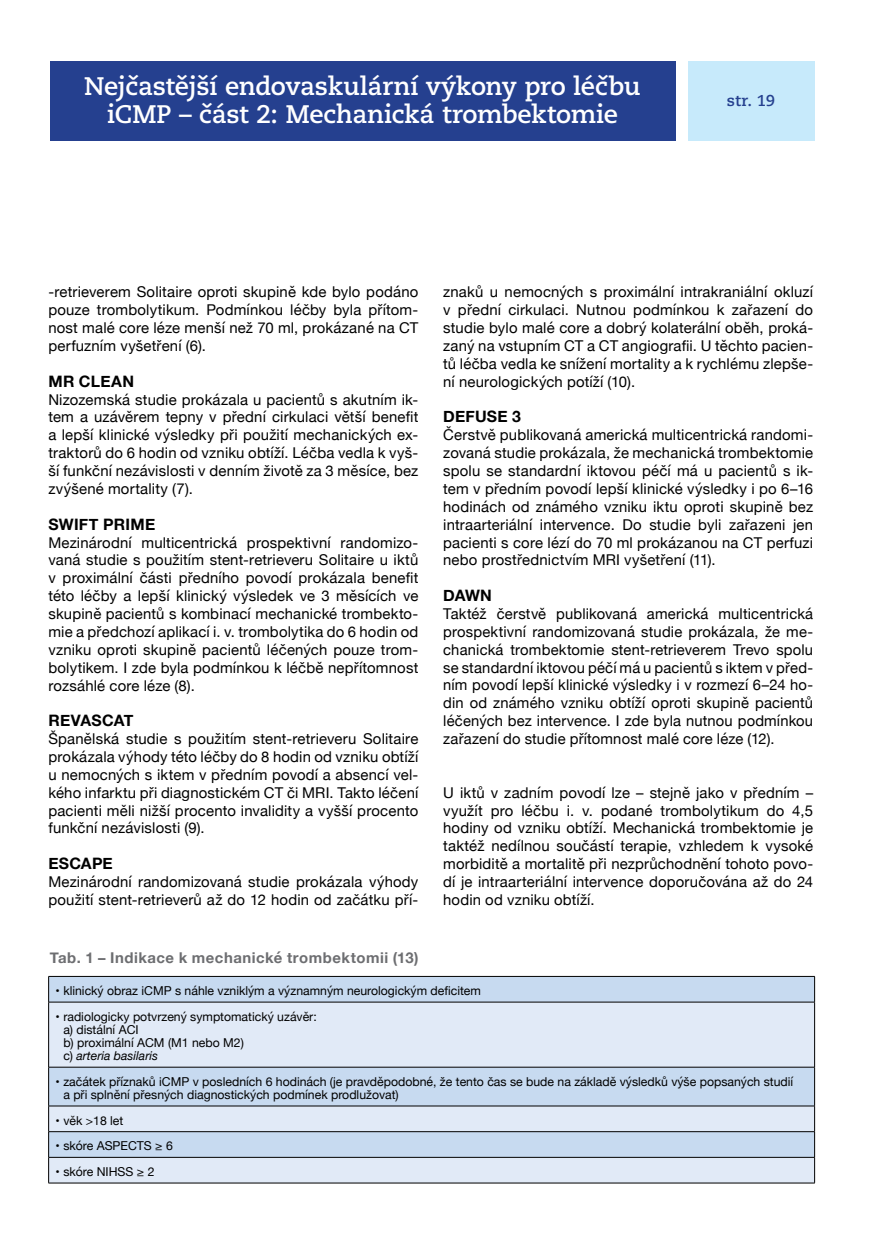
<style>
.page{position:relative;width:874px;height:1241px;background:#fff}
.page>*{position:absolute;margin:0;border:0;box-sizing:border-box;transform-origin:0 0}
.t1{font:700 25.38px/28px "Caecilia LTOT";letter-spacing:-.01em;color:#fff;text-align:center}
.t2{font:700 15.75px "Helvetica Neue";letter-spacing:.015em;color:#000}
.t3{font:700 15.75px "Caecilia LTOT";color:#25408f}
.t4{font:14.88px/17.8px "Helvetica Neue";letter-spacing:.015em;color:#000;text-align:justify}
.t5{font:700 14.88px "Helvetica Neue";letter-spacing:.035em;color:#6d6e71}
.t6{font:12.25px/13.1px "Helvetica Neue";color:#000}
.s1{font-style:italic}
</style>
<div class="page">
<div style="left:687px;top:61px;width:127px;height:80px;background:#c7eafb"></div>
<div style="left:50px;top:61px;width:625px;height:80px;background:#25408f"></div>
<div style="left:49px;top:976px;width:764px;height:25px;background:#c7daf0"></div>
<svg style="left:49px;top:1002px;width:764px;height:180px;fill:#e1eaf7"></svg>
<hr style="left:48px;top:975px;width:766px;height:1px;background:#000">
<svg style="left:48px;top:976px;width:1px;height:25px"></svg>
<svg style="left:813px;top:976px;width:1px;height:25px"></svg>
<hr style="left:48px;top:1001px;width:766px;height:1px;background:#000">
<hr style="left:48px;top:1002px;width:1px;height:64px;background:#000">
<hr style="left:813px;top:1002px;width:1px;height:64px;background:#000">
<hr style="left:48px;top:1066px;width:766px;height:1px;background:#000">
<hr style="left:48px;top:1067px;width:1px;height:38px;background:#000">
<hr style="left:813px;top:1067px;width:1px;height:38px;background:#000">
<hr style="left:48px;top:1105px;width:766px;height:1px;background:#000">
<hr style="left:48px;top:1131px;width:766px;height:1px;background:#000">
<hr style="left:48px;top:1156px;width:766px;height:1px;background:#000">
<svg style="left:48px;top:1105px;width:1px;height:77px"></svg>
<svg style="left:813px;top:1105px;width:1px;height:77px"></svg>
<hr style="left:48px;top:1182px;width:766px;height:1px;background:#000">
<h1 class="t1" style="left:84px;top:72px;width:557px">Nejčastější endovaskulární výkony pro léčbu iCMP – část 2: Mechanická trombektomie</h1>
<p class="t3" style="left:726px;top:91px;width:50px">str. 19</p>
<p class="t4" style="left:48px;top:284px;width:371px">-retrieverem Solitaire oproti skupině kde bylo podáno pouze trombolytikum. Podmínkou léčby byla přítom&shy;nost malé core léze menší než 70 ml, prokázané na CT perfuzním vyšetření (6).</p>
<p class="t2" style="left:48px;top:368px;width:87px">MR CLEAN</p>
<p class="t4" style="left:48px;top:391px;width:371px">Nizozemská studie prokázala u pacientů s akutním ik&shy;tem a uzávěrem tepny v přední cirkulaci větší benefit a lepší klinické výsledky při použití mechanických ex&shy;traktorů do 6 hodin od vzniku obtíží. Léčba vedla k vyš&shy;ší funkční nezávislosti v denním životě za 3 měsíce, bez zvýšené mortality (7).</p>
<p class="t2" style="left:48px;top:511px;width:108px">SWIFT PRIME</p>
<p class="t4" style="left:48px;top:534px;width:371px">Mezinárodní multicentrická prospektivní randomizo&shy;vaná studie s použitím stent-retrieveru Solitaire u iktů v proximální části předního povodí prokázala benefit této léčby a lepší klinický výsledek ve 3 měsících ve skupině pacientů s kombinací mechanické trombekto&shy;mie a předchozí aplikací i. v. trombolytika do 6 hodin od vzniku oproti skupině pacientů léčených pouze trom&shy;bolytikem. I zde byla podmínkou k léčbě nepřítomnost rozsáhlé core léze (8).</p>
<p class="t2" style="left:48px;top:708px;width:86px">REVASCAT</p>
<p class="t4" style="left:48px;top:730px;width:371px">Španělská studie s použitím stent-retrieveru Solitaire prokázala výhody této léčby do 8 hodin od vzniku obtíží u nemocných s iktem v předním povodí a absencí vel&shy;kého infarktu při diagnostickém CT či MRI. Takto léčení pacienti měli nižší procento invalidity a vyšší procento funkční nezávislosti (9).</p>
<p class="t2" style="left:48px;top:851px;width:66px">ESCAPE</p>
<p class="t4" style="left:48px;top:873px;width:371px">Mezinárodní randomizovaná studie prokázala výhody použití stent-retrieverů až do 12 hodin od začátku pří-</p>
<p class="t5" style="left:50px;top:945px;width:370px">Tab. 1 – Indikace k mechanické trombektomii (13)</p>
<p class="t4" style="left:443px;top:284px;width:371px">znaků u nemocných s proximální intrakraniální okluzí v přední cirkulaci. Nutnou podmínkou k zařazení do studie bylo malé core a dobrý kolaterální oběh, proká&shy;zaný na vstupním CT a CT angiografii. U těchto pacien&shy;tů léčba vedla ke snížení mortality a k rychlému zlepše&shy;ní neurologických potíží (10).</p>
<p class="t2" style="left:443px;top:404px;width:79px">DEFUSE 3</p>
<p class="t4" style="left:443px;top:427px;width:371px">Čerstvě publikovaná americká multicentrická randomi&shy;zovaná studie prokázala, že mechanická trombektomie spolu se standardní iktovou péčí má u pacientů s ik&shy;tem v předním povodí lepší klinické výsledky i po 6–16 hodinách od známého vzniku iktu oproti skupině bez intraarteriální intervence. Do studie byli zařazeni jen pacienti s core lézí do 70 ml prokázanou na CT perfuzi nebo prostřednictvím MRI vyšetření (11).</p>
<p class="t2" style="left:443px;top:583px;width:50px">DAWN</p>
<p class="t4" style="left:443px;top:605px;width:371px">Taktéž čerstvě publikovaná americká multicentrická prospektivní randomizovaná studie prokázala, že me&shy;chanická trombektomie stent-retrieverem Trevo spolu se standardní iktovou péčí má u pacientů s iktem v před&shy;ním povodí lepší klinické výsledky i v rozmezí 6–24 ho&shy;din od známého vzniku obtíží oproti skupině pacientů léčených bez intervence. I zde byla nutnou podmínkou zařazení do studie přítomnost malé core léze (12).</p>
<p class="t4" style="left:443px;top:784px;width:371px">U iktů v zadním povodí lze – stejně jako v předním – využít pro léčbu i. v. podané trombolytikum do 4,5 hodiny od vzniku obtíží. Mechanická trombektomie je taktéž nedílnou součástí terapie, vzhledem k vysoké morbiditě a mortalitě při nezprůchodnění tohoto povo&shy;dí je intraarteriální intervence doporučována až do 24 hodin od vzniku obtíží.</p>
<p class="t6" style="left:56px;top:984px;width:426px">• klinický obraz iCMP s náhle vzniklým a významným neurologickým deficitem</p>
<p class="t6" style="left:63px;top:1010px;width:255px;text-indent:-8px">• radiologicky potvrzený symptomatický uzávěr: a) distální ACI<br>b) proximální ACM (M1 nebo M2)<br>c) <span class="s1">arteria basilaris</span></p>
<p class="t6" style="left:63px;top:1075px;width:731px;text-indent:-8px">• začátek příznaků iCMP v posledních 6 hodinách (je pravděpodobné, že tento čas se bude na základě výsledků výše popsaných studií a při splnění přesných diagnostických podmínek prodlužovat)</p>
<p class="t6" style="left:56px;top:1114px;width:69px">• věk &gt;18 let</p>
<p class="t6" style="left:56px;top:1139px;width:119px">• skóre ASPECTS ≥ 6</p>
<p class="t6" style="left:56px;top:1165px;width:100px">• skóre NIHSS ≥ 2</p>
</div>
